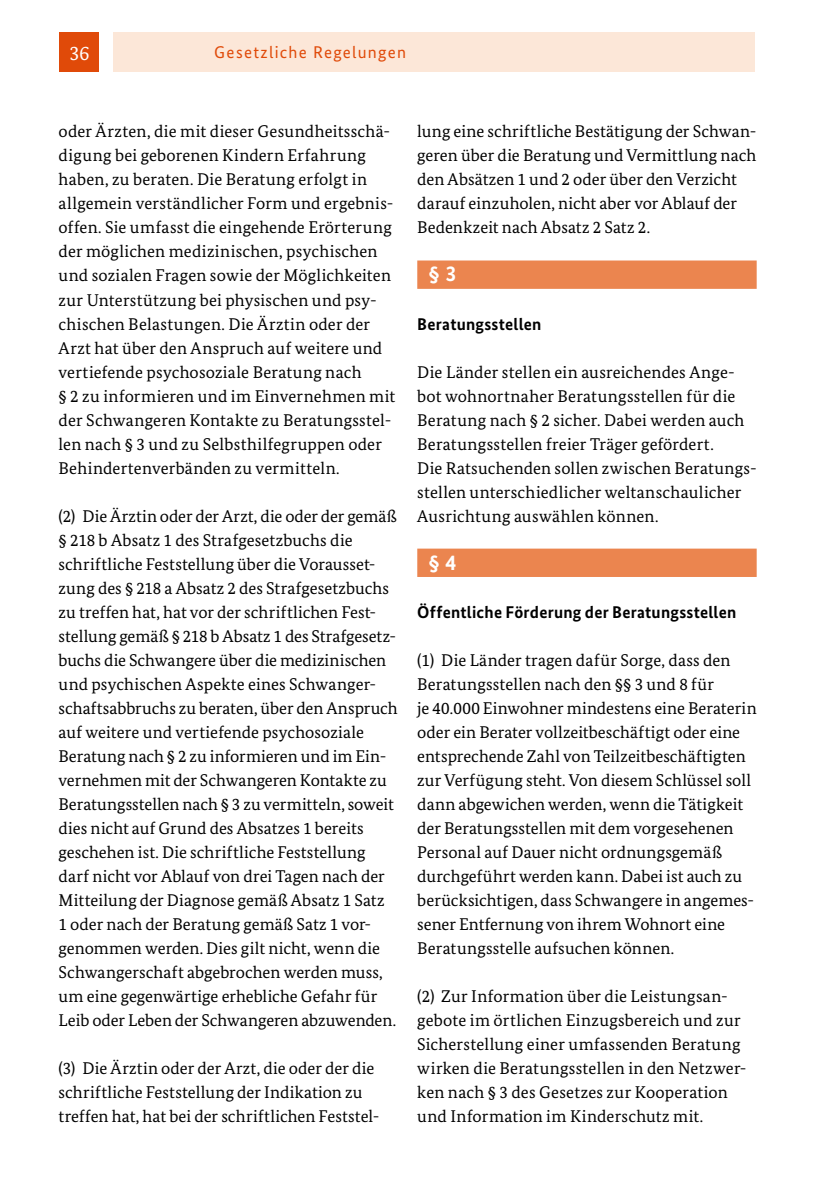
<style>
.page{position:relative;width:840px;height:1191px;background:#fff}
.page>*{position:absolute;margin:0;border:0;box-sizing:border-box;transform-origin:0 0}
.Para_Paragraph_H4{font:700 22px "Bundes Sans";color:#fff}
.t1{font:20px "Bundes Serif";color:#fff}
.Para_para_fließ{font:17px/24px "Bundes Serif";letter-spacing:.01em;color:#000}
.Para_para_SHL_H4{font:700 17px "Bundes Sans";letter-spacing:.015em;color:#000}
.t2{font:17px "Bundes Sans";letter-spacing:.07em;color:#e04a09}
</style>
<div class="page">
<div style="left:59px;top:32px;width:40px;height:40px;background:#e04a09"></div>
<div style="left:113px;top:32px;width:641px;height:40px;background:#fce7d8"></div>
<div style="left:417px;top:260px;width:339px;height:29px;background:#eb854f"></div>
<div style="left:417px;top:548px;width:339px;height:29px;background:#eb854f"></div>
<p class="t1" style="left:69px;top:41px;width:21px">36</p>
<p class="t2" style="left:214px;top:42px;width:193px">Gesetzliche Regelungen</p>
<p class="Para_para_fließ" style="left:59px;top:119px;width:338px">oder Ärzten, die mit dieser Gesundheitsschä&shy;digung bei geborenen Kindern Erfahrung haben, zu beraten. Die Beratung erfolgt in allgemein verständlicher Form und ergebnis&shy;offen. Sie umfasst die eingehende Erörterung der möglichen medizinischen, psychischen und sozialen Fragen sowie der Möglichkeiten zur Unterstützung bei physischen und psy&shy;chischen Belastungen. Die Ärztin oder der Arzt hat über den Anspruch auf weitere und vertiefende psychosoziale Beratung nach<br>§ 2 zu informieren und im Einvernehmen mit der Schwangeren Kontakte zu Beratungsstel&shy;len nach § 3 und zu Selbsthilfegruppen oder Behindertenverbänden zu vermitteln.</p>
<p class="Para_para_fließ" style="left:59px;top:503px;width:340px">(2) Die Ärztin oder der Arzt, die oder der gemäß § 218 b Absatz 1 des Strafgesetzbuchs die schriftliche Feststellung über die Vorausset&shy;zung des § 218 a Absatz 2 des Strafgesetzbuchs zu treffen hat, hat vor der schriftlichen Fest&shy;stellung gemäß § 218 b Absatz 1 des Strafgesetz&shy;buchs die Schwangere über die medizinischen und psychischen Aspekte eines Schwanger&shy;schaftsabbruchs zu beraten, über den Anspruch auf weitere und vertiefende psychosoziale Beratung nach § 2 zu informieren und im Ein&shy;vernehmen mit der Schwangeren Kontakte zu Beratungsstellen nach § 3 zu vermitteln, soweit dies nicht auf Grund des Absatzes 1 bereits geschehen ist. Die schriftliche Feststellung darf nicht vor Ablauf von drei Tagen nach der Mitteilung der Diagnose gemäß Absatz 1 Satz<br>1 oder nach der Beratung gemäß Satz 1 vor&shy;genommen werden. Dies gilt nicht, wenn die Schwangerschaft abgebrochen werden muss, um eine gegenwärtige erhebliche Gefahr für Leib oder Leben der Schwangeren abzuwenden.</p>
<p class="Para_para_fließ" style="left:59px;top:1055px;width:322px">(3) Die Ärztin oder der Arzt, die oder der die schriftliche Feststellung der Indikation zu treffen hat, hat bei der schriftlichen Feststel-</p>
<p class="Para_para_fließ" style="left:417px;top:119px;width:340px">lung eine schriftliche Bestätigung der Schwan&shy;geren über die Beratung und Vermittlung nach den Absätzen 1 und 2 oder über den Verzicht darauf einzuholen, nicht aber vor Ablauf der Bedenkzeit nach Absatz 2 Satz 2.</p>
<h4 class="Para_Paragraph_H4" style="left:428px;top:260px;width:29px">§ 3</h4>
<h4 class="Para_para_SHL_H4" style="left:417px;top:313px;width:126px">Beratungsstellen</h4>
<p class="Para_para_fließ" style="left:417px;top:359px;width:341px">Die Länder stellen ein ausreichendes Ange&shy;bot wohnortnaher Beratungsstellen für die Beratung nach § 2 sicher. Dabei werden auch Beratungsstellen freier Träger gefördert.<br>Die Ratsuchenden sollen zwischen Beratungs&shy;stellen unterschiedlicher weltanschaulicher Ausrichtung auswählen können.</p>
<h4 class="Para_Paragraph_H4" style="left:428px;top:548px;width:29px">§ 4</h4>
<h4 class="Para_para_SHL_H4" style="left:417px;top:601px;width:320px">Öffentliche Förderung der Beratungsstellen</h4>
<p class="Para_para_fließ" style="left:417px;top:647px;width:341px">(1) Die Länder tragen dafür Sorge, dass den Beratungsstellen nach den §§ 3 und 8 für<br>je 40.000 Einwohner mindestens eine Beraterin oder ein Berater vollzeitbeschäftigt oder eine entsprechende Zahl von Teilzeitbeschäftigten zur Verfügung steht. Von diesem Schlüssel soll dann abgewichen werden, wenn die Tätigkeit der Beratungsstellen mit dem vorgesehenen Personal auf Dauer nicht ordnungsgemäß durchgeführt werden kann. Dabei ist auch zu berücksichtigen, dass Schwangere in angemes&shy;sener Entfernung von ihrem Wohnort eine Beratungsstelle aufsuchen können.</p>
<p class="Para_para_fließ" style="left:417px;top:983px;width:330px">(2) Zur Information über die Leistungsan&shy;gebote im örtlichen Einzugsbereich und zur Sicherstellung einer umfassenden Beratung wirken die Beratungsstellen in den Netzwer&shy;ken nach § 3 des Gesetzes zur Kooperation und Information im Kinderschutz mit.</p>
</div>
